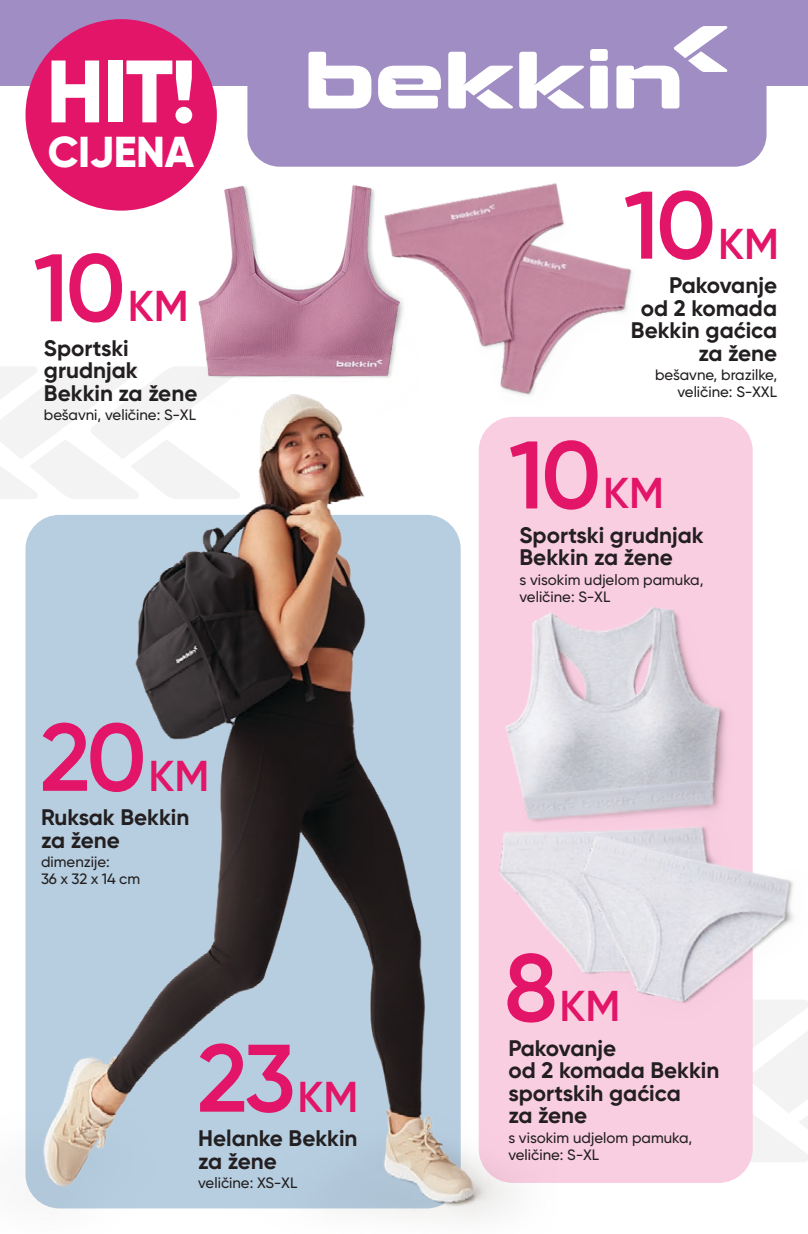
<style>
.page{position:relative;width:808px;height:1234px;background:#fff}
.page>*{position:absolute;margin:0;border:0;box-sizing:border-box;transform-origin:0 0}
.t1{font:600 95.7px "Gilroy";letter-spacing:-.035em;color:#e21568}
.t2{font:800 88.2px "Gilroy";color:#fff}
.t3{font:800 43.2px "Gilroy";letter-spacing:-.01em;color:#fff}
.t4{font:600 43.2px "Gilroy";color:#e21568}
.t5{font:700 22.5px/22.5px "Gilroy";color:#231f20}
.t6{font:500 15px/16.8px "Gilroy";color:#231f20}
.s1{font-size:43.2px}
.s2{font-size:95.7px}
</style>
<div class="page">
<svg style="left:751px;top:1050px;width:57px;height:111px"></svg>
<div style="left:479px;top:417px;width:274px;height:765px;background:#facee1;border-radius:34px"></div>
<div style="left:0;top:0;width:808px;height:85px;background:#9f8dc3"></div>
<div style="left:247px;top:13px;width:519px;height:154px;background:#9f8dc3;border-radius:32px"></div>
<svg style="left:308px;top:52px;width:63px;height:49px"></svg>
<svg style="left:378px;top:66px;width:63px;height:35px"></svg>
<div style="left:590px;top:49px;width:18px;height:12px;background:#fff;border-radius:3px"></div>
<svg style="left:519px;top:52px;width:65px;height:49px"></svg>
<svg style="left:448px;top:52px;width:65px;height:49px"></svg>
<div style="left:590px;top:66px;width:18px;height:42px;background:#fff;border-radius:3px"></div>
<svg style="left:616px;top:26px;width:111px;height:75px"></svg>
<img style="left:557px;top:554px;width:196px;height:263px">
<img style="left:308px;top:101px;width:399px;height:269px">
<img style="left:159px;top:155px;width:279px;height:215px">
<img style="left:0;top:370px;width:557px;height:848px">
<img style="left:476px;top:813px;width:262px;height:187px">
<img style="left:532px;top:817px;width:276px;height:233px">
<div style="left:26px;top:19px;width:191px;height:191px;background:#e21568;border-radius:50%"></div>
<h2 class="t2" style="left:46px;top:36px;width:152px">HIT!</h2>
<h3 class="t3" style="left:48px;top:124px;width:148px">CIJENA</h3>
<h1 class="t1" style="left:33px;top:228px;width:157px">10<span class="s1">KM</span></h1>
<p class="t5" style="left:44px;top:336px;width:155px">Sportski grudnjak<br>Bekkin za žene</p>
<p class="t6" style="left:44px;top:406px;width:154px">bešavni, veličine: S-XL</p>
<h1 class="t1" style="left:40px;top:697px;width:171px">20<span class="s1">KM</span></h1>
<p class="t5" style="left:41px;top:805px;width:150px">Ruksak Bekkin za žene</p>
<p class="t6" style="left:41px;top:853px;width:101px">dimenzije:<br>36 x 32 x 14 cm</p>
<h1 class="t1" style="left:197px;top:1018px;width:163px">23<span class="s1">KM</span></h1>
<p class="t5" style="left:198px;top:1126px;width:161px">Helanke Bekkin za žene</p>
<p class="t6" style="left:198px;top:1173px;width:101px">veličine: XS-XL</p>
<h1 class="t1" style="left:624px;top:166px;width:157px">10<span class="s1">KM</span></h1>
<p class="t5" style="left:631px;top:274px;width:148px;text-align:right">Pakovanje<br>od 2 komada<br>Bekkin gaćica za žene</p>
<p class="t6" style="left:655px;top:366px;width:123px;text-align:right">bešavne, brazilke, veličine: S-XXL</p>
<h1 class="t1" style="left:509px;top:415px;width:157px">10<span class="s1">KM</span></h1>
<p class="t5" style="left:519px;top:523px;width:186px">Sportski grudnjak<br>Bekkin za žene</p>
<p class="t6" style="left:519px;top:571px;width:186px">s visokim udjelom pamuka, veličine: S-XL</p>
<h3 class="t4" style="left:504px;top:979px;width:118px"><span class="s2">8</span>KM</h3>
<p class="t5" style="left:508px;top:1036px;width:213px">Pakovanje<br>od 2 komada Bekkin sportskih gaćica<br>za žene</p>
<p class="t6" style="left:508px;top:1128px;width:186px">s visokim udjelom pamuka, veličine: S-XL</p>
</div>
